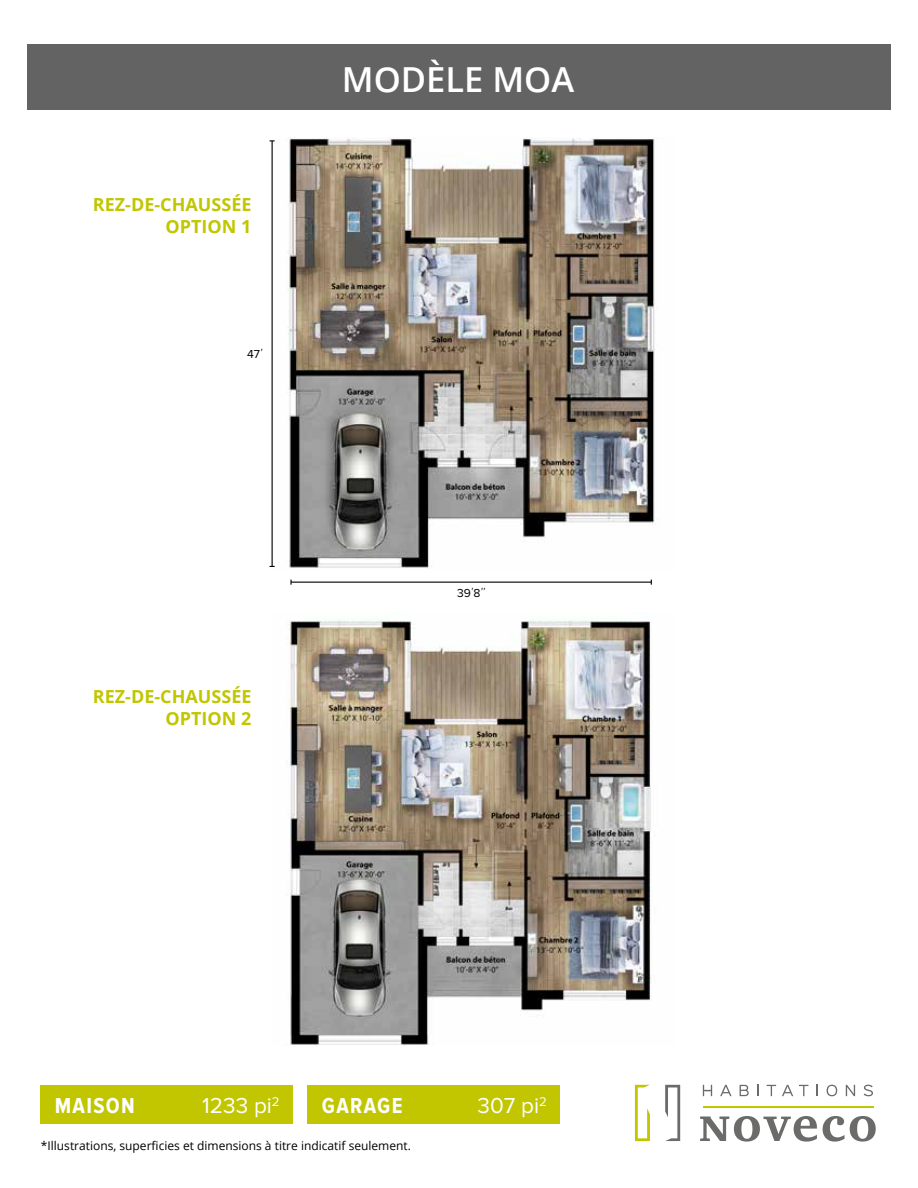
<style>
.page{position:relative;width:918px;height:1188px;background:#fff}
.page>*{position:absolute;margin:0;border:0;box-sizing:border-box;transform-origin:0 0}
.t1{font:600 34.5px "Open Sans";color:#fff}
.t2{font:22.5px "Proxima Nova";color:#fff}
.t3{font:700 22.5px "Proxima Nova Cond";letter-spacing:.06em;color:#fff}
.t4{font:700 18px/21.6px "Open Sans";color:#c1c600;text-align:right}
.t5{font:12px "Open Sans";color:#000}
.t6{font:12px "Proxima Nova";color:#000}
</style>
<div class="page">
<div style="left:27px;top:44px;width:864px;height:66px;background:#646363"></div>
<img style="left:273px;top:138px;width:382px;height:431px">
<hr style="left:272px;top:141px;width:1px;height:425px;background:#000">
<hr style="left:291px;top:582px;width:360px;height:1px;background:#000">
<img style="left:286px;top:620px;width:365px;height:425px">
<div style="left:40px;top:1085px;width:253px;height:39px;background:#c1c600"></div>
<svg style="left:703px;top:1085px;width:9px;height:11px"></svg>
<svg style="left:720px;top:1085px;width:12px;height:11px"></svg>
<svg style="left:740px;top:1085px;width:9px;height:11px"></svg>
<svg style="left:757px;top:1085px;width:2px;height:11px"></svg>
<svg style="left:767px;top:1085px;width:9px;height:11px"></svg>
<svg style="left:782px;top:1085px;width:11px;height:11px"></svg>
<svg style="left:799px;top:1085px;width:10px;height:11px"></svg>
<svg style="left:827px;top:1085px;width:10px;height:11px"></svg>
<svg style="left:846px;top:1085px;width:9px;height:11px"></svg>
<svg style="left:864px;top:1085px;width:9px;height:11px"></svg>
<svg style="left:700px;top:1116px;width:117px;height:26px"></svg>
<svg style="left:823px;top:1116px;width:53px;height:26px"></svg>
<svg style="left:635px;top:1085px;width:15px;height:56px"></svg>
<svg style="left:665px;top:1085px;width:15px;height:56px"></svg>
<hr style="left:703px;top:1106px;width:170px;height:2px;background:#c1c600">
<div style="left:307px;top:1085px;width:253px;height:39px;background:#c1c600"></div>
<h3 class="t4" style="left:93px;top:193px;width:160px">REZ-DE-CHAUSSÉE<br>OPTION 1</h3>
<p class="t6" style="left:247px;top:348px;width:17px">47΄</p>
<h1 class="t1" style="left:342px;top:56px;width:234px">MODÈLE MOA</h1>
<h3 class="t4" style="left:93px;top:686px;width:160px">REZ-DE-CHAUSSÉE<br>OPTION 2</h3>
<p class="t6" style="left:457px;top:586px;width:29px">39΄8΄΄</p>
<h2 class="t3" style="left:55px;top:1093px;width:82px">MAISON</h2>
<h2 class="t2" style="left:202px;top:1093px;width:79px">1233 pi<sup>2</sup></h2>
<p class="t5" style="left:41px;top:1138px;width:372px">*Illustrations, superficies et dimensions à titre indicatif seulement.</p>
<h2 class="t3" style="left:322px;top:1093px;width:82px">GARAGE</h2>
<h2 class="t2" style="left:478px;top:1093px;width:71px">307 pi<sup>2</sup></h2>
</div>
